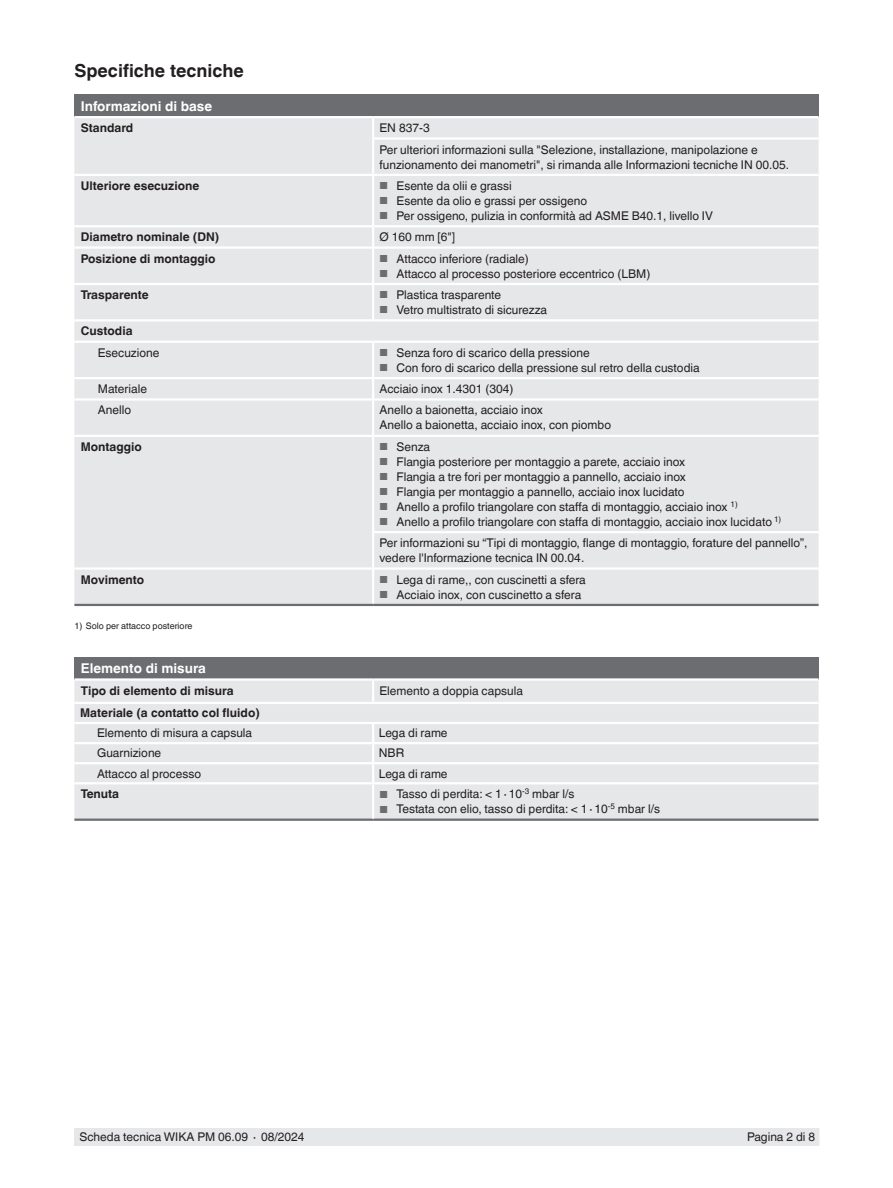
<style>
.page{position:relative;width:893px;height:1188px;background:#fff}
.page>*{position:absolute;margin:0;border:0;box-sizing:border-box;transform-origin:0 0}
.t1{font:700 18px "Helvetica World";color:#231f20}
.t2{font:700 13.5px "Helvetica World";color:#fff}
.t3{font:12px/21.3px "Helvetica World";color:#231f20}
.t4{font:700 12px "Helvetica World";color:#231f20}
.t5{font:9px "Helvetica World";color:#231f20}
.s1{font-size:10.2px;color:#6c6d70}
</style>
<div class="page">
<div style="left:75px;top:1128px;width:744px;height:17px;background:#e6e7e9"></div>
<div style="left:74px;top:95px;width:745px;height:22px;background:#6c6d70"></div>
<div style="left:74px;top:118px;width:745px;height:486px;background:#e6e7e9"></div>
<hr style="left:74px;top:225px;width:299px;height:2px;background:#fff">
<hr style="left:373px;top:225px;width:446px;height:2px;background:#fff">
<hr style="left:372px;top:401px;width:2px;height:34px;background:#fff">
<hr style="left:372px;top:570px;width:2px;height:34px;background:#fff">
<hr style="left:74px;top:174px;width:299px;height:2px;background:#fff">
<hr style="left:373px;top:174px;width:446px;height:2px;background:#fff">
<hr style="left:74px;top:116px;width:299px;height:2px;background:#fff">
<hr style="left:373px;top:116px;width:446px;height:2px;background:#fff">
<svg style="left:372px;top:227px;width:2px;height:19px"></svg>
<hr style="left:372px;top:249px;width:2px;height:34px;background:#fff">
<hr style="left:74px;top:283px;width:299px;height:2px;background:#fff">
<hr style="left:373px;top:283px;width:446px;height:2px;background:#fff">
<hr style="left:373px;top:377px;width:446px;height:2px;background:#fff">
<hr style="left:74px;top:398px;width:299px;height:3px;background:#fff">
<hr style="left:373px;top:398px;width:446px;height:3px;background:#fff">
<hr style="left:373px;top:435px;width:446px;height:2px;background:#fff">
<hr style="left:372px;top:531px;width:447px;height:2px;background:#fff">
<hr style="left:74px;top:567px;width:299px;height:3px;background:#fff">
<hr style="left:373px;top:567px;width:446px;height:3px;background:#fff">
<hr style="left:74px;top:377px;width:299px;height:2px;background:#fff">
<hr style="left:372px;top:137px;width:447px;height:3px;background:#fff">
<svg style="left:372px;top:118px;width:2px;height:19px"></svg>
<hr style="left:372px;top:140px;width:2px;height:34px;background:#fff">
<hr style="left:74px;top:319px;width:299px;height:2px;background:#fff">
<hr style="left:373px;top:319px;width:446px;height:2px;background:#fff">
<hr style="left:74px;top:341px;width:299px;height:2px;background:#fff">
<hr style="left:373px;top:341px;width:446px;height:2px;background:#fff">
<hr style="left:74px;top:246px;width:299px;height:3px;background:#fff">
<hr style="left:373px;top:246px;width:446px;height:3px;background:#fff">
<hr style="left:372px;top:176px;width:2px;height:49px;background:#fff">
<hr style="left:372px;top:285px;width:2px;height:34px;background:#fff">
<svg style="left:372px;top:379px;width:2px;height:19px"></svg>
<hr style="left:372px;top:343px;width:2px;height:34px;background:#fff">
<hr style="left:74px;top:435px;width:299px;height:2px;background:#fff">
<hr style="left:372px;top:437px;width:2px;height:94px;background:#fff">
<hr style="left:372px;top:533px;width:2px;height:34px;background:#fff">
<hr style="left:74px;top:604px;width:299px;height:2px;background:#6c6d70">
<hr style="left:373px;top:604px;width:446px;height:2px;background:#6c6d70">
<div style="left:74px;top:657px;width:745px;height:23px;background:#6c6d70"></div>
<div style="left:74px;top:681px;width:745px;height:138px;background:#e6e7e9"></div>
<hr style="left:74px;top:702px;width:299px;height:2px;background:#fff">
<hr style="left:373px;top:702px;width:446px;height:2px;background:#fff">
<hr style="left:74px;top:819px;width:299px;height:2px;background:#6c6d70">
<hr style="left:373px;top:819px;width:446px;height:2px;background:#6c6d70">
<hr style="left:74px;top:722px;width:299px;height:2px;background:#fff">
<hr style="left:74px;top:742px;width:299px;height:2px;background:#fff">
<hr style="left:74px;top:762px;width:299px;height:2px;background:#fff">
<svg style="left:372px;top:724px;width:2px;height:58px"></svg>
<hr style="left:372px;top:681px;width:2px;height:21px;background:#fff">
<hr style="left:372px;top:784px;width:2px;height:35px;background:#fff">
<hr style="left:373px;top:722px;width:446px;height:2px;background:#fff">
<hr style="left:373px;top:742px;width:446px;height:2px;background:#fff">
<hr style="left:373px;top:762px;width:446px;height:2px;background:#fff">
<hr style="left:74px;top:678px;width:299px;height:3px;background:#fff">
<hr style="left:373px;top:678px;width:446px;height:3px;background:#fff">
<hr style="left:74px;top:782px;width:299px;height:2px;background:#fff">
<hr style="left:373px;top:782px;width:446px;height:2px;background:#fff">
<h1 class="t1" style="left:74px;top:60px;width:171px">Specifiche tecniche</h1>
<p class="t2" style="left:81px;top:98px;width:133px">Informazioni di base</p>
<p class="t4" style="left:81px;top:121px;width:54px">Standard</p>
<p class="t3" style="left:379px;top:117px;width:380px">EN 837-3<br>Per ulteriori informazioni sulla "Selezione, installazione, manipolazione e</p>
<p class="t3" style="left:379px;top:154px;width:411px">funzionamento dei manometri", si rimanda alle Informazioni tecniche IN 00.05.</p>
<p class="t4" style="left:81px;top:179px;width:120px">Ulteriore esecuzione</p>
<p class="t3" style="left:379px;top:175px;width:134px"><span class="s1">■</span> Esente da olii e grassi</p>
<p class="t3" style="left:379px;top:190px;width:209px"><span class="s1">■</span> Esente da olio e grassi per ossigeno</p>
<p class="t3" style="left:379px;top:205px;width:335px"><span class="s1">■</span> Per ossigeno, pulizia in conformità ad ASME B40.1, livello IV</p>
<p class="t4" style="left:81px;top:230px;width:140px">Diametro nominale (DN)</p>
<p class="t3" style="left:379px;top:226px;width:77px">Ø 160 mm [6"]</p>
<p class="t4" style="left:81px;top:251px;width:136px">Posizione di montaggio</p>
<p class="t3" style="left:379px;top:248px;width:151px"><span class="s1">■</span> Attacco inferiore (radiale)</p>
<p class="t3" style="left:379px;top:263px;width:272px"><span class="s1">■</span> Attacco al processo posteriore eccentrico (LBM)</p>
<p class="t4" style="left:81px;top:288px;width:70px">Trasparente</p>
<p class="t3" style="left:379px;top:284px;width:123px"><span class="s1">■</span> Plastica trasparente</p>
<p class="t3" style="left:379px;top:299px;width:169px"><span class="s1">■</span> Vetro multistrato di sicurezza</p>
<p class="t4" style="left:81px;top:324px;width:53px">Custodia</p>
<p class="t3" style="left:98px;top:342px;width:63px">Esecuzione</p>
<p class="t3" style="left:379px;top:342px;width:212px"><span class="s1">■</span> Senza foro di scarico della pressione</p>
<p class="t3" style="left:379px;top:357px;width:322px"><span class="s1">■</span> Con foro di scarico della pressione sul retro della custodia</p>
<p class="t3" style="left:98px;top:378px;width:51px">Materiale</p>
<p class="t3" style="left:379px;top:378px;width:135px">Acciaio inox 1.4301 (304)</p>
<p class="t3" style="left:98px;top:400px;width:35px">Anello</p>
<p class="t3" style="left:379px;top:403px;width:233px;line-height:15px">Anello a baionetta, acciaio inox<br>Anello a baionetta, acciaio inox, con piombo</p>
<p class="t4" style="left:81px;top:440px;width:63px">Montaggio</p>
<p class="t3" style="left:379px;top:436px;width:52px"><span class="s1">■</span> Senza</p>
<p class="t3" style="left:379px;top:451px;width:307px"><span class="s1">■</span> Flangia posteriore per montaggio a parete, acciaio inox</p>
<p class="t3" style="left:379px;top:466px;width:308px"><span class="s1">■</span> Flangia a tre fori per montaggio a pannello, acciaio inox</p>
<p class="t3" style="left:379px;top:481px;width:307px"><span class="s1">■</span> Flangia per montaggio a pannello, acciaio inox lucidato</p>
<p class="t3" style="left:379px;top:496px;width:360px"><span class="s1">■</span> Anello a profilo triangolare con staffa di montaggio, acciaio inox <sup>1)</sup></p>
<p class="t3" style="left:379px;top:511px;width:430px"><span class="s1">■</span> Anello a profilo triangolare con staffa di montaggio, acciaio inox lucidato <sup>1)<br></sup>Per informazioni su “Tipi di montaggio, flange di montaggio, forature del pannello”,</p>
<p class="t3" style="left:379px;top:547px;width:206px">vedere l'Informazione tecnica IN 00.04.</p>
<p class="t4" style="left:81px;top:572px;width:65px">Movimento</p>
<p class="t3" style="left:379px;top:569px;width:208px"><span class="s1">■</span> Lega di rame,, con cuscinetti a sfera</p>
<p class="t3" style="left:379px;top:584px;width:203px"><span class="s1">■</span> Acciaio inox, con cuscinetto a sfera</p>
<p class="t5" style="left:74px;top:621px;width:120px">1) Solo per attacco posteriore</p>
<p class="t2" style="left:81px;top:661px;width:127px">Elemento di misura</p>
<p class="t4" style="left:81px;top:683px;width:154px">Tipo di elemento di misura</p>
<p class="t3" style="left:379px;top:680px;width:145px">Elemento a doppia capsula</p>
<p class="t4" style="left:80px;top:706px;width:181px">Materiale (a contatto col fluido)</p>
<p class="t3" style="left:97px;top:723px;width:157px">Elemento di misura a capsula</p>
<p class="t3" style="left:379px;top:723px;width:70px">Lega di rame</p>
<p class="t3" style="left:97px;top:743px;width:66px">Guarnizione</p>
<p class="t3" style="left:379px;top:743px;width:27px">NBR</p>
<p class="t3" style="left:97px;top:763px;width:105px">Attacco al processo</p>
<p class="t3" style="left:379px;top:763px;width:70px">Lega di rame</p>
<p class="t4" style="left:81px;top:787px;width:40px">Tenuta</p>
<p class="t3" style="left:379px;top:784px;width:196px"><span class="s1">■</span> Tasso di perdita: &lt; 1∙10<sup>-3</sup> mbar l/s</p>
<p class="t3" style="left:379px;top:799px;width:282px"><span class="s1">■</span> Testata con elio, tasso di perdita: &lt; 1∙10<sup>-5</sup> mbar l/s</p>
<p class="t3" style="left:80px;top:1126px;width:226px">Scheda tecnica WIKA PM 06.09 ∙ 08/2024</p>
<p class="t3" style="left:747px;top:1126px;width:70px">Pagina 2 di 8</p>
</div>
